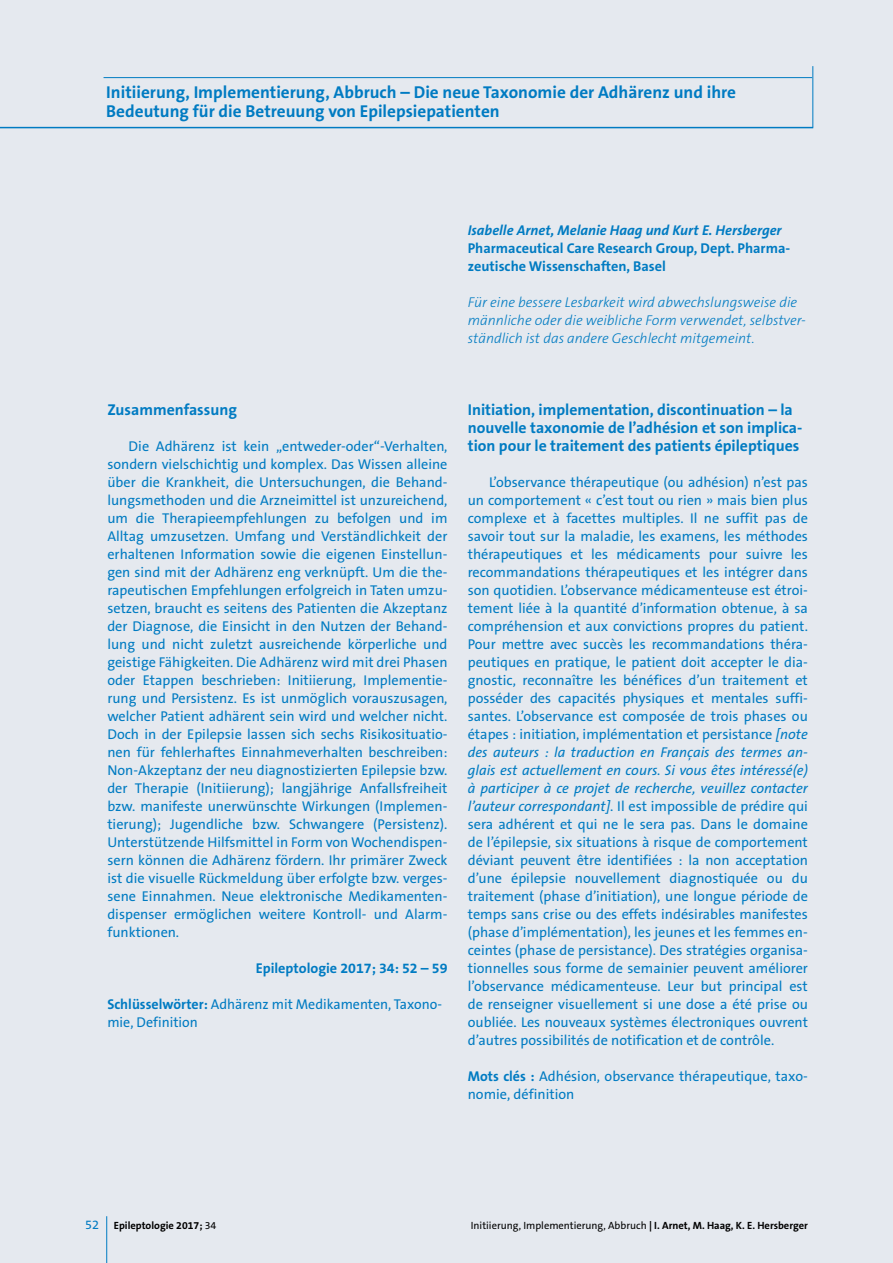
<style>
.page{position:relative;width:893px;height:1263px;background:#e5e9ef}
.page>*{position:absolute;margin:0;border:0;box-sizing:border-box;transform-origin:0 0}
.t1{font:700 17.25px/19.5px "The Sans B W7";color:#007bc2}
.t2{font:700 15.75px/18px "The Sans B W7";color:#007bc2}
.t3{font:14.25px/18px "The Sans B W5 Plain";color:#007bc2;text-align:justify}
.t4{font:italic 300 14.25px/18px "The Sans B W3";color:#007bc2}
.t5{font:700 14.25px/18px "The Sans B W7";color:#007bc2}
.t6{font:italic 700 14.25px "The Sans B W7";color:#007bc2}
.t7{font:10.5px "The Sans B W5 Plain";color:#000}
.t8{font:700 10.5px "The Sans B W7";color:#000}
.s1{font-family:"The Sans B W7";font-weight:700}
.s2{font-style:italic}
.s3{font-family:"The Sans B W5 Plain";font-weight:400;font-size:12.75px;color:#007bc2}
.s4{font-family:"The Sans B W5 Plain";font-weight:400}
</style>
<div class="page">
<hr style="left:106px;top:1216px;width:1px;height:47px;background:#007bc2">
<hr style="left:812px;top:66px;width:1px;height:61px;background:#007bc2">
<hr style="left:0;top:127px;width:813px;height:1px;background:#007bc2">
<hr style="left:104px;top:77px;width:708px;height:1px;background:#007bc2">
<p class="t1" style="left:106px;top:82px;width:631px">Initiierung, Implementierung, Abbruch – Die neue Taxonomie der Adhärenz und ihre<br>Bedeutung für die Betreuung von Epilepsiepatienten</p>
<p class="t6" style="left:468px;top:221px;width:315px">Isabelle Arnet, Melanie Haag und Kurt E. Hersberger</p>
<p class="t5" style="left:468px;top:240px;width:324px">Pharmaceutical Care Research Group, Dept. Pharma&shy;zeutische Wissenschaften, Basel</p>
<p class="t4" style="left:468px;top:294px;width:339px">Für eine bessere Lesbarkeit wird abwechslungsweise die männliche oder die weibliche Form verwendet, selbstver&shy;ständlich ist das andere Geschlecht mitgemeint.</p>
<p class="t2" style="left:107px;top:401px;width:131px">Zusammenfassung</p>
<p class="t3" style="left:107px;top:438px;width:342px;text-indent:21px">Die Adhärenz ist kein „entweder-oder“-Verhalten, sondern vielschichtig und komplex. Das Wissen alleine über die Krankheit, die Untersuchungen, die Behand&shy;lungsmethoden und die Arzneimittel ist unzureichend, um die Therapieempfehlungen zu befolgen und im Alltag umzusetzen. Umfang und Verständlichkeit der erhaltenen Information sowie die eigenen Einstellun&shy;gen sind mit der Adhärenz eng verknüpft. Um die the&shy;rapeutischen Empfehlungen erfolgreich in Taten umzu&shy;setzen, braucht es seitens des Patienten die Akzeptanz der Diagnose, die Einsicht in den Nutzen der Behand&shy;lung und nicht zuletzt ausreichende körperliche und geistige Fähigkeiten. Die Adhärenz wird mit drei Phasen oder Etappen beschrieben: Initiierung, Implementie&shy;rung und Persistenz. Es ist unmöglich vorauszusagen, welcher Patient adhärent sein wird und welcher nicht.<br>Doch in der Epilepsie lassen sich sechs Risikosituatio&shy;nen für fehlerhaftes Einnahmeverhalten beschreiben:<br>Non-Akzeptanz der neu diagnostizierten Epilepsie bzw. der Therapie (Initiierung); langjährige Anfallsfreiheit bzw. manifeste unerwünschte Wirkungen (Implemen&shy;tierung); Jugendliche bzw. Schwangere (Persistenz).<br>Unterstützende Hilfsmittel in Form von Wochendispen&shy;sern können die Adhärenz fördern. Ihr primärer Zweck ist die visuelle Rückmeldung über erfolgte bzw. verges&shy;sene Einnahmen. Neue elektronische Medikamenten&shy;dispenser ermöglichen weitere Kontroll- und Alarm&shy;funktionen.</p>
<p class="t5" style="left:256px;top:959px;width:193px">Epileptologie 2017; 34: 52 – 59</p>
<p class="t3" style="left:107px;top:996px;width:336px"><span class="s1">Schlüsselwörter:</span> Adhärenz mit Medikamenten, Taxono&shy;mie, Definition</p>
<p class="t2" style="left:468px;top:401px;width:336px">Initiation, implementation, discontinuation – la nouvelle taxonomie de l’adhésion et son implica&shy;tion pour le traitement des patients épileptiques</p>
<p class="t3" style="left:468px;top:474px;width:342px;text-indent:21px">L’observance thérapeutique (ou adhésion) n’est pas un comportement « c’est tout ou rien » mais bien plus complexe et à facettes multiples. Il ne suffit pas de savoir tout sur la maladie, les examens, les méthodes thérapeutiques et les médicaments pour suivre les recommandations thérapeutiques et les intégrer dans son quotidien. L’observance médicamenteuse est étroi&shy;tement liée à la quantité d’information obtenue, à sa compréhension et aux convictions propres du patient.<br>Pour mettre avec succès les recommandations théra&shy;peutiques en pratique, le patient doit accepter le dia&shy;gnostic, reconnaître les bénéfices d’un traitement et posséder des capacités physiques et mentales suffi&shy;santes. L’observance est composée de trois phases ou étapes : initiation, implémentation et persistance <span class="s2">[note des auteurs : la traduction en Français des termes an&shy;glais est actuellement en cours. Si vous êtes intéressé(e) à participer à ce projet de recherche, veuillez contacter l’auteur correspondant]</span>. Il est impossible de prédire qui sera adhérent et qui ne le sera pas. Dans le domaine de l’épilepsie, six situations à risque de comportement déviant peuvent être identifiées : la non acceptation d’une épilepsie nouvellement diagnostiquée ou du traitement (phase d’initiation), une longue période de temps sans crise ou des effets indésirables manifestes (phase d’implémentation), les jeunes et les femmes en&shy;ceintes (phase de persistance). Des stratégies organisa&shy;tionnelles sous forme de semainier peuvent améliorer l’observance médicamenteuse. Leur but principal est de renseigner visuellement si une dose a été prise ou oubliée. Les nouveaux systèmes électroniques ouvrent d’autres possibilités de notification et de contrôle.</p>
<p class="t3" style="left:468px;top:1068px;width:342px"><span class="s1">Mots clés :</span> Adhésion, observance thérapeutique, taxo&shy;nomie, définition</p>
<p class="t8" style="left:85px;top:1218px;width:133px"><span class="s3">52</span> Epileptologie 2017; <span class="s4">34</span></p>
<p class="t7" style="left:471px;top:1218px;width:339px">Initiierung, Implementierung, Abbruch <span class="s1">| I. Arnet, M. Haag, K. E. Hersberger</span></p>
</div>
